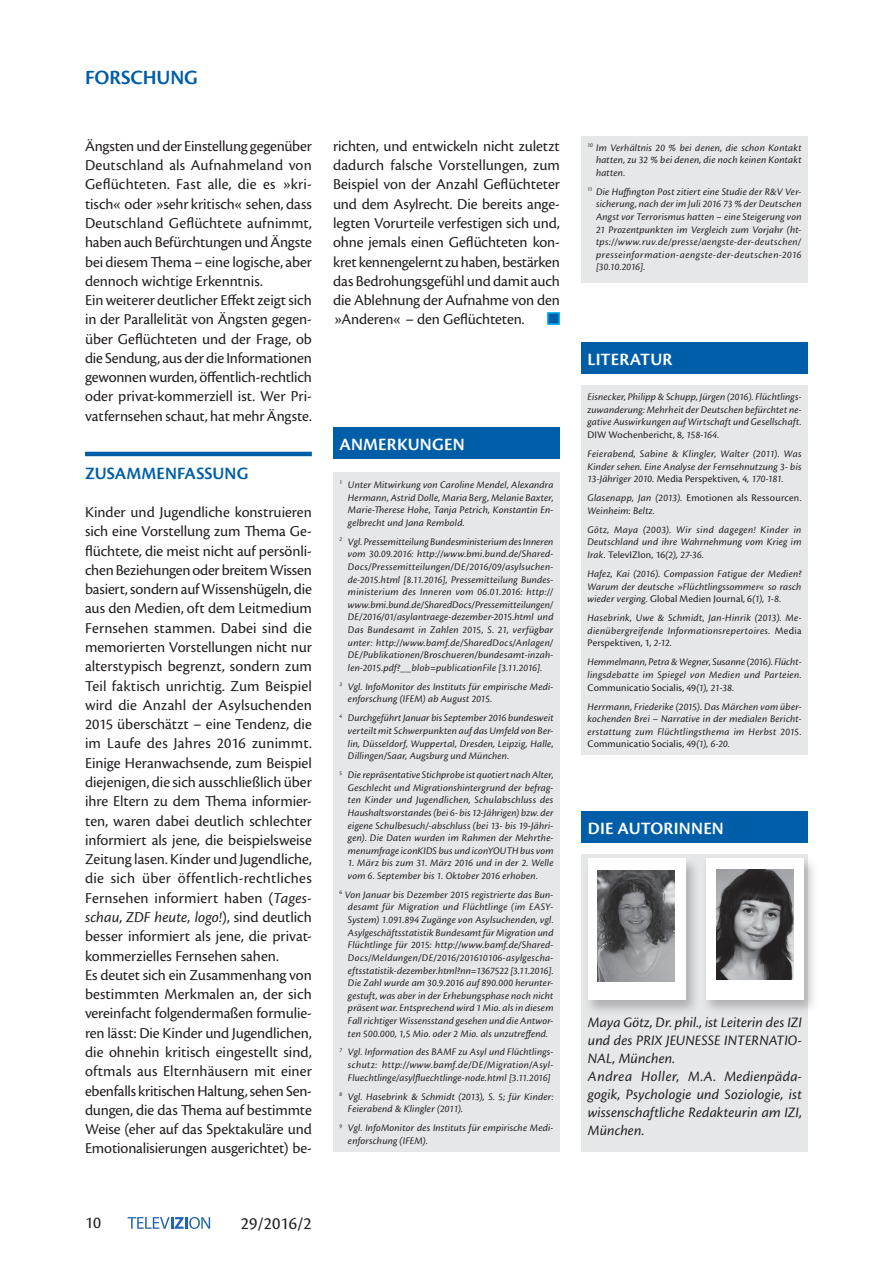
<style>
.page{position:relative;width:893px;height:1263px;background:#fff}
.page>*{position:absolute;margin:0;border:0;box-sizing:border-box;transform-origin:0 0}
.t1{font:600 21px "Cronos Pro";letter-spacing:-.005em;color:#005ea8}
.t2{font:600 18px "Cronos Pro";letter-spacing:.01em;color:#fff}
.t3{font:600 18px "Cronos Pro";letter-spacing:.005em;color:#005ea8}
.t4{font:18px "Cronos Pro";color:#231f20}
.t5{font:17.25px "Cronos Pro";color:#231f20}
.t6{font:15.75px/19.4px "Cronos Pro";letter-spacing:-.005em;color:#231f20}
.t7{font:italic 15px/18px "Cronos Pro";letter-spacing:.005em;color:#231f20}
.t8{font:italic 10.5px/12.6px "Cronos Pro";letter-spacing:.015em;color:#231f20;text-align:justify}
.s1{font-style:italic}
.s2{font-style:normal}
</style>
<div class="page">
<hr style="left:85px;top:452px;width:227px;height:4px;background:#005ea8">
<div style="left:333px;top:472px;width:227px;height:679px;background:#e6e7e9"></div>
<div style="left:333px;top:427px;width:227px;height:32px;background:#005ea8"></div>
<div style="left:581px;top:385px;width:227px;height:370px;background:#e6e7e9"></div>
<div style="left:581px;top:342px;width:227px;height:32px;background:#005ea8"></div>
<div style="left:547px;top:312px;width:13px;height:13px;background:#005ea8;border:2px solid #00aeef"></div>
<div style="left:581px;top:136px;width:227px;height:146px;background:#e6e7e9"></div>
<div style="left:581px;top:854px;width:227px;height:297px;background:#e6e7e9"></div>
<div style="left:583px;top:856px;width:117px;height:160px;background:#231f20;opacity:.28"></div>
<div style="left:588px;top:859px;width:98px;height:141px;background:#fff"></div>
<div style="left:581px;top:811px;width:227px;height:32px;background:#005ea8"></div>
<div style="left:702px;top:856px;width:116px;height:159px;background:#231f20;opacity:.28"></div>
<div style="left:706px;top:858px;width:98px;height:141px;background:#fff"></div>
<img style="left:717px;top:869px;width:76px;height:111px">
<img style="left:598px;top:871px;width:77px;height:110px">
<svg style="left:128px;top:1217px;width:82px;height:12px"></svg>
<h1 class="t1" style="left:85px;top:65px;width:114px">FORSCHUNG</h1>
<p class="t6" style="left:85px;top:136px;width:228px">Ängsten und der Einstellung gegenüber Deutschland als Aufnahmeland von Geflüchteten. Fast alle, die es »kri&shy;tisch« oder »sehr kritisch« sehen, dass Deutschland Geflüchtete aufnimmt, haben auch Befürchtungen und Ängste bei diesem Thema – eine logische, aber dennoch wichtige Erkenntnis.<br>Ein weiterer deutlicher Effekt zeigt sich in der Parallelität von Ängsten gegen&shy;über Geflüchteten und der Frage, ob die Sendung, aus der die Informationen gewonnen wurden, öffentlich-rechtlich oder privat-kommerziell ist. Wer Pri&shy;vatfernsehen schaut, hat mehr Ängste.</p>
<h2 class="t3" style="left:85px;top:463px;width:165px">ZUSAMMENFASSUNG</h2>
<p class="t6" style="left:85px;top:503px;width:228px">Kinder und Jugendliche konstruieren sich eine Vorstellung zum Thema Ge&shy;flüchtete, die meist nicht auf persönli&shy;chen Beziehungen oder breitem Wissen basiert, sondern auf Wissenshügeln, die aus den Medien, oft dem Leitmedium Fernsehen stammen. Dabei sind die memorierten Vorstellungen nicht nur alterstypisch begrenzt, sondern zum Teil faktisch unrichtig. Zum Beispiel wird die Anzahl der Asylsuchenden 2015 überschätzt – eine Tendenz, die im Laufe des Jahres 2016 zunimmt.<br>Einige Heranwachsende, zum Beispiel diejenigen, die sich ausschließlich über ihre Eltern zu dem Thema informier&shy;ten, waren dabei deutlich schlechter informiert als jene, die beispielsweise Zeitung lasen. Kinder und Jugendliche, die sich über öffentlich-rechtliches Fernsehen informiert haben (<span class="s1">Tages&shy;schau</span>, <span class="s1">ZDF heute, logo!</span>), sind deutlich besser informiert als jene, die privat&shy;kommerzielles Fernsehen sahen.<br>Es deutet sich ein Zusammenhang von bestimmten Merkmalen an, der sich vereinfacht folgendermaßen formulie&shy;ren lässt: Die Kinder und Jugendlichen, die ohnehin kritisch eingestellt sind, oftmals aus Elternhäusern mit einer ebenfalls kritischen Haltung, sehen Sen&shy;dungen, die das Thema auf bestimmte Weise (eher auf das Spektakuläre und Emotionalisierungen ausgerichtet) be-</p>
<p class="t6" style="left:333px;top:136px;width:228px;text-align:justify">richten, und entwickeln nicht zuletzt dadurch falsche Vorstellungen, zum Beispiel von der Anzahl Geflüchteter und dem Asylrecht. Die bereits ange&shy;legten Vorurteile verfestigen sich und, ohne jemals einen Geflüchteten kon&shy;kret kennengelernt zu haben, bestärken das Bedrohungsgefühl und damit auch die Ablehnung der Aufnahme von den »Anderen« – den Geflüchteten.</p>
<h2 class="t2" style="left:340px;top:434px;width:127px">ANMERKUNGEN</h2>
<p class="t8" style="left:348px;top:478px;width:207px;text-indent:-9px"><sup>1</sup> Unter Mitwirkung von Caroline Mendel, Alexandra Hermann, Astrid Dolle, Maria Berg, Melanie Baxter, Marie-Therese Hohe, Tanja Petrich, Konstantin En&shy;gelbrecht und Jana Rembold.</p>
<p class="t8" style="left:348px;top:535px;width:207px;text-indent:-9px"><sup>2</sup> Vgl. Pressemitteilung Bundesministerium des Inneren vom 30.09.2016: http://www.bmi.bund.de/Shared-Docs/Pressemitteilungen/DE/2016/09/asylsuchen&shy;de-2015.html [8.11.2016], Pressemitteilung Bundes&shy;ministerium des Inneren vom 06.01.2016: http:// www.bmi.bund.de/SharedDocs/Pressemitteilungen/ DE/2016/01/asylantraege-dezember-2015.html und Das Bundesamt in Zahlen 2015, S. 21, verfügbar unter: http://www.bamf.de/SharedDocs/Anlagen/ DE/Publikationen/Broschueren/bundesamt-inzah&shy;len-2015.pdf?__blob=publicationFile [3.11.2016].</p>
<p class="t8" style="left:348px;top:680px;width:207px;text-indent:-9px"><sup>3</sup> Vgl. InfoMonitor des Instituts für empirische Medi&shy;enforschung (IFEM) ab August 2015.</p>
<p class="t8" style="left:348px;top:712px;width:207px;text-indent:-9px"><sup>4</sup> Durchgeführt Januar bis September 2016 bundesweit verteilt mit Schwerpunkten auf das Umfeld von Ber&shy;lin, Düsseldorf, Wuppertal, Dresden, Leipzig, Halle, Dillingen/Saar, Augsburg und München.</p>
<p class="t8" style="left:348px;top:769px;width:207px;text-indent:-9px"><sup>5</sup> Die repräsentative Stichprobe ist quotiert nach Alter, Geschlecht und Migrationshintergrund der befrag&shy;ten Kinder und Jugendlichen, Schulabschluss des Haushaltsvorstandes (bei 6- bis 12-Jährigen) bzw. der eigene Schulbesuch/-abschluss (bei 13- bis 19-Jähri&shy;gen). Die Daten wurden im Rahmen der Mehrthe&shy;menumfrage iconKIDS bus und iconYOUTH bus vom</p>
<p class="t8" style="left:348px;top:857px;width:207px">1. März bis zum 31. März 2016 und in der 2. Welle vom 6. September bis 1. Oktober 2016 erhoben.</p>
<p class="t8" style="left:348px;top:888px;width:207px;text-indent:-8px"><sup>6</sup> Von Januar bis Dezember 2015 registrierte das Bun&shy;desamt für Migration und Flüchtlinge (im EASY-System) 1.091.894 Zugänge von Asylsuchenden, vgl.<br>Asylgeschäftsstatistik Bundesamt für Migration und Flüchtlinge für 2015: http://www.bamf.de/Shared-Docs/Meldungen/DE/2016/201610106-asylgescha&shy;eftsstatistik-dezember.html?nn=1367522 [3.11.2016].<br>Die Zahl wurde am 30.9.2016 auf 890.000 herunter&shy;gestuft, was aber in der Erhebungsphase noch nicht präsent war. Entsprechend wird 1 Mio. als in diesem Fall richtiger Wissensstand gesehen und die Antwor&shy;ten 500.000, 1,5 Mio. oder 2 Mio. als unzutreffend.</p>
<p class="t8" style="left:348px;top:1046px;width:207px;text-indent:-9px"><sup>7</sup> Vgl. Information des BAMF zu Asyl und Flüchtlings&shy;schutz: http://www.bamf.de/DE/Migration/Asyl-Fluechtlinge/asylfluechtlinge-node.html [3.11.2016]</p>
<p class="t8" style="left:348px;top:1090px;width:207px;text-indent:-9px"><sup>8</sup> Vgl. Hasebrink &amp; Schmidt (2013), S. 5; für Kinder:<br>Feierabend &amp; Klingler (2011).</p>
<p class="t8" style="left:348px;top:1122px;width:207px;text-indent:-9px"><sup>9</sup> Vgl. InfoMonitor des Instituts für empirische Medi&shy;enforschung (IFEM).</p>
<h3 class="t5" style="left:85px;top:1213px;width:17px">10</h3>
<h2 class="t4" style="left:241px;top:1213px;width:73px">29/2016/2</h2>
<p class="t8" style="left:596px;top:141px;width:207px;text-indent:-9px"><sup>10</sup> Im Verhältnis 20 % bei denen, die schon Kontakt hatten, zu 32 % bei denen, die noch keinen Kontakt hatten.</p>
<p class="t8" style="left:596px;top:185px;width:207px;text-indent:-8px"><sup>11</sup> Die Huffington Post zitiert eine Studie der R&amp;V Ver&shy;sicherung, nach der im Juli 2016 73 % der Deutschen Angst vor Terrorismus hatten – eine Steigerung von 21 Prozentpunkten im Vergleich zum Vorjahr (ht&shy;tps://www.ruv.de/presse/aengste-der-deutschen/ presseinformation-aengste-der-deutschen-2016 [30.10.2016].</p>
<h2 class="t2" style="left:588px;top:349px;width:86px">LITERATUR</h2>
<p class="t8" style="left:587px;top:391px;width:216px">Eisnecker, Philipp &amp; Schupp, Jürgen (2016). Flüchtlings&shy;zuwanderung: Mehrheit der Deutschen befürchtet ne&shy;gative Auswirkungen auf Wirtschaft und Gesellschaft.<br><span class="s2">DIW Wochenbericht, 8</span>, 158-164.</p>
<p class="t8" style="left:587px;top:448px;width:216px">Feierabend, Sabine &amp; Klingler, Walter (2011). Was Kinder sehen. Eine Analyse der Fernsehnutzung 3- bis 13-Jähriger 2010. <span class="s2">Media Perspektiven, 4</span>, 170-181.</p>
<p class="t8" style="left:587px;top:492px;width:216px">Glasenapp, Jan (2013). <span class="s2">Emotionen als Ressourcen.<br></span>Weinheim: Beltz.</p>
<p class="t8" style="left:587px;top:523px;width:216px">Götz, Maya (2003). Wir sind dagegen! Kinder in Deutschland und ihre Wahrnehmung vom Krieg im Irak. <span class="s2">TelevIZIon, 16</span>(2), 27-36.</p>
<p class="t8" style="left:587px;top:567px;width:216px">Hafez, Kai (2016). Compassion Fatigue der Medien?<br>Warum der deutsche »Flüchtlingssommer« so rasch wieder verging. <span class="s2">Global Medien Journal, 6</span>(1), 1-8.</p>
<p class="t8" style="left:587px;top:612px;width:216px">Hasebrink, Uwe &amp; Schmidt, Jan-Hinrik (2013). Me&shy;dienübergreifende Informationsrepertoires. <span class="s2">Media Perspektiven, 1</span>, 2-12.</p>
<p class="t8" style="left:587px;top:656px;width:216px">Hemmelmann, Petra &amp; Wegner, Susanne (2016). Flücht&shy;lingsdebatte im Spiegel von Medien und Parteien.<br><span class="s2">Communicatio Socialis, 49</span>(1), 21-38.</p>
<p class="t8" style="left:587px;top:700px;width:216px">Herrmann, Friederike (2015). Das Märchen vom über&shy;kochenden Brei – Narrative in der medialen Bericht&shy;erstattung zum Flüchtlingsthema im Herbst 2015.<br><span class="s2">Communicatio Socialis, 49</span>(1), 6-20.</p>
<h2 class="t2" style="left:588px;top:818px;width:137px">DIE AUTORINNEN</h2>
<h3 class="t7" style="left:588px;top:1014px;width:216px">Maya Götz, Dr. phil., ist Leiterin des IZI und des PRIX JEUNESSE INTERNATIO-<br>NAL, München.<br>Andrea Holler, M.A. Medienpäda&shy;gogik, Psychologie und Soziologie, ist wissenschaftliche Redakteurin am IZI,<br>München.</h3>
</div>
